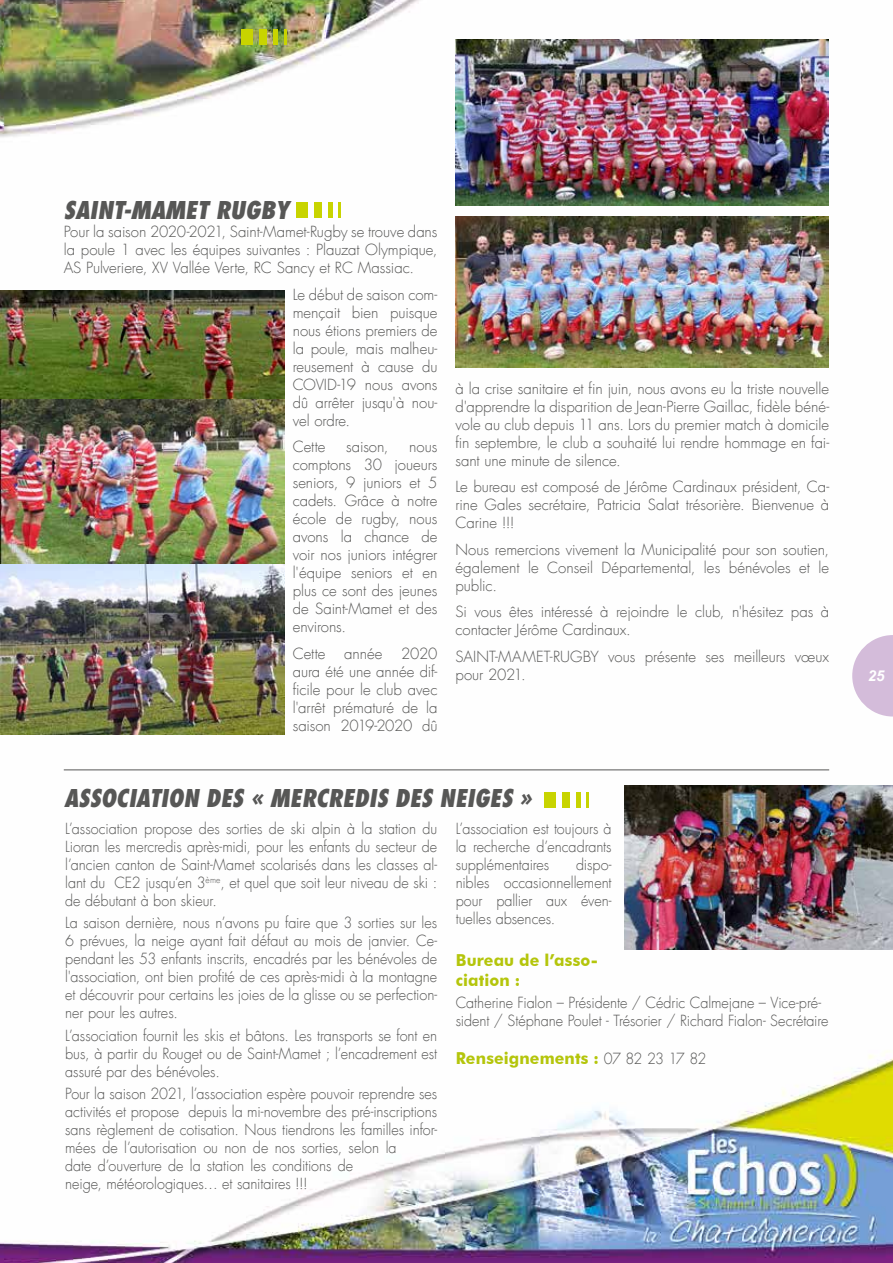
<style>
.page{position:relative;width:893px;height:1263px;background:#fff}
.page>*{position:absolute;margin:0;border:0;box-sizing:border-box;transform-origin:0 0}
.t1{font:italic 800 condensed 24px "Futura LT";color:#575756}
.t2{font:700 16.5px/19.8px "Futura BT";letter-spacing:.01em;color:#b4c50b;scale:.96 1}
.t3{font:300 15px/18px "Futura LT";color:#575756;text-align:justify;scale:.96 1}
.t4{font:300 15px/18px "Futura LT";color:#575756;text-align:justify}
.t5{font:italic 700 15px "Arial";color:#fff}
.s1{font-family:"Futura LT";font-weight:300;font-size:15px;color:#575756}
</style>
<div class="page">
<img style="left:0;top:0;width:893px;height:1263px">
<svg style="left:852px;top:635px;width:41px;height:81px"></svg>
<div style="left:241px;top:30px;width:12px;height:15px;background:#c8d400"></div>
<div style="left:259px;top:30px;width:8px;height:15px;background:#c8d400"></div>
<div style="left:273px;top:30px;width:5px;height:15px;background:#c8d400"></div>
<svg style="left:284px;top:30px;width:2px;height:15px"></svg>
<div style="left:296px;top:203px;width:11px;height:15px;background:#c8d400"></div>
<div style="left:314px;top:203px;width:8px;height:15px;background:#c8d400"></div>
<div style="left:328px;top:203px;width:5px;height:15px;background:#c8d400"></div>
<hr style="left:338px;top:203px;width:3px;height:15px;background:#c8d400">
<img style="left:455px;top:40px;width:374px;height:166px">
<img style="left:455px;top:217px;width:374px;height:151px">
<img style="left:0;top:291px;width:284px;height:108px">
<img style="left:0;top:399px;width:284px;height:166px">
<img style="left:0;top:565px;width:284px;height:169px">
<div style="left:544px;top:792px;width:12px;height:16px;background:#c8d400"></div>
<div style="left:562px;top:792px;width:8px;height:16px;background:#c8d400"></div>
<div style="left:576px;top:792px;width:5px;height:16px;background:#c8d400"></div>
<svg style="left:587px;top:792px;width:2px;height:16px"></svg>
<hr style="left:64px;top:770px;width:765px;height:1px;background:#575756">
<img style="left:624px;top:785px;width:269px;height:164px">
<h1 class="t1" style="left:64px;top:195px;width:227px">SAINT-MAMET RUGBY</h1>
<p class="t4" style="left:64px;top:223px;width:375px">Pour la saison 2020-2021, Saint-Mamet-Rugby se trouve dans la poule 1 avec les équipes suivantes : Plauzat Olympique, AS Pulveriere, XV Vallée Verte, RC Sancy et RC Massiac.</p>
<p class="t4" style="left:293px;top:285px;width:146px">Le début de saison com&shy;mençait bien puisque nous étions premiers de la poule, mais malheu&shy;reusement à cause du COVID-19 nous avons dû arrêter jusqu'à nou&shy;vel ordre.</p>
<p class="t4" style="left:293px;top:438px;width:34px">Cette</p>
<p class="t4" style="left:346px;top:438px;width:44px">saison,</p>
<p class="t4" style="left:293px;top:438px;width:146px;text-indent:117px">nous comptons 30 joueurs seniors, 9 juniors et 5 cadets. Grâce à notre école de rugby, nous avons la chance de voir nos juniors intégrer l'équipe seniors et en plus ce sont des jeunes de Saint-Mamet et des environs.</p>
<p class="t4" style="left:293px;top:644px;width:146px">Cette année 2020 aura été une année dif&shy;ficile pour le club avec l'arrêt prématuré de la saison 2019-2020 dû</p>
<p class="t4" style="left:455px;top:380px;width:375px">à la crise sanitaire et fin juin, nous avons eu la triste nouvelle d'apprendre la disparition de Jean-Pierre Gaillac, fidèle béné&shy;vole au club depuis 11 ans. Lors du premier match à domicile fin septembre, le club a souhaité lui rendre hommage en fai&shy;sant une minute de silence.</p>
<p class="t4" style="left:455px;top:478px;width:375px">Le bureau est composé de Jérôme Cardinaux président, Ca&shy;rine Gales secrétaire, Patricia Salat trésorière. Bienvenue à Carine !!!</p>
<p class="t4" style="left:455px;top:541px;width:375px">Nous remercions vivement la Municipalité pour son soutien, également le Conseil Départemental, les bénévoles et le public.</p>
<p class="t4" style="left:455px;top:603px;width:375px">Si vous êtes intéressé à rejoindre le club, n'hésitez pas à contacter Jérôme Cardinaux.</p>
<p class="t4" style="left:455px;top:648px;width:375px">SAINT-MAMET-RUGBY vous présente ses meilleurs vœux pour 2021.</p>
<h1 class="t1" style="left:64px;top:783px;width:469px">ASSOCIATION DES « MERCREDIS DES NEIGES »</h1>
<p class="t3" style="left:65px;top:820px;width:389px">L’association propose des sorties de ski alpin à la station du Lioran les mercredis après-midi, pour les enfants du secteur de l’ancien canton de Saint-Mamet scolarisés dans les classes al&shy;lant du CE2 jusqu’en 3<sup>ème</sup>, et quel que soit leur niveau de ski : de débutant à bon skieur.</p>
<p class="t3" style="left:65px;top:914px;width:389px">La saison dernière, nous n’avons pu faire que 3 sorties sur les 6 prévues, la neige ayant fait défaut au mois de janvier. Ce&shy;pendant les 53 enfants inscrits, encadrés par les bénévoles de l'association, ont bien profité de ces après-midi à la montagne et découvrir pour certains les joies de la glisse ou se perfection&shy;ner pour les autres.</p>
<p class="t3" style="left:65px;top:1027px;width:389px">L’association fournit les skis et bâtons. Les transports se font en bus, à partir du Rouget ou de Saint-Mamet ; l’encadrement est assuré par des bénévoles.</p>
<p class="t3" style="left:65px;top:1085px;width:389px;text-align:left">Pour la saison 2021, l’association espère pouvoir reprendre ses activités et propose depuis la mi-novembre des pré-inscriptions sans règlement de cotisation. Nous tiendrons les familles infor&shy;mées de l’autorisation ou non de nos sorties, selon la<br>date d’ouverture de la station les conditions de<br>neige, météorologiques… et sanitaires !!!</p>
<p class="t3" style="left:456px;top:820px;width:164px">L’association est toujours à la recherche d’encadrants supplémentaires</p>
<p class="t3" style="left:456px;top:856px;width:164px;text-indent:120px">dispo&shy;nibles occasionnellement pour pallier aux éven&shy;tuelles absences.</p>
<p class="t2" style="left:456px;top:950px;width:150px">Bureau de l’asso&shy;ciation :</p>
<p class="t3" style="left:456px;top:994px;width:390px">Catherine Fialon – Présidente / Cédric Calmejane – Vice-pré&shy;sident / Stéphane Poulet - Trésorier / Richard Fialon- Secrétaire</p>
<p class="t2" style="left:456px;top:1048px;width:263px">Renseignements : <span class="s1">07 82 23 17 82</span></p>
<p class="t5" style="left:868px;top:666px;width:18px">25</p>
</div>
